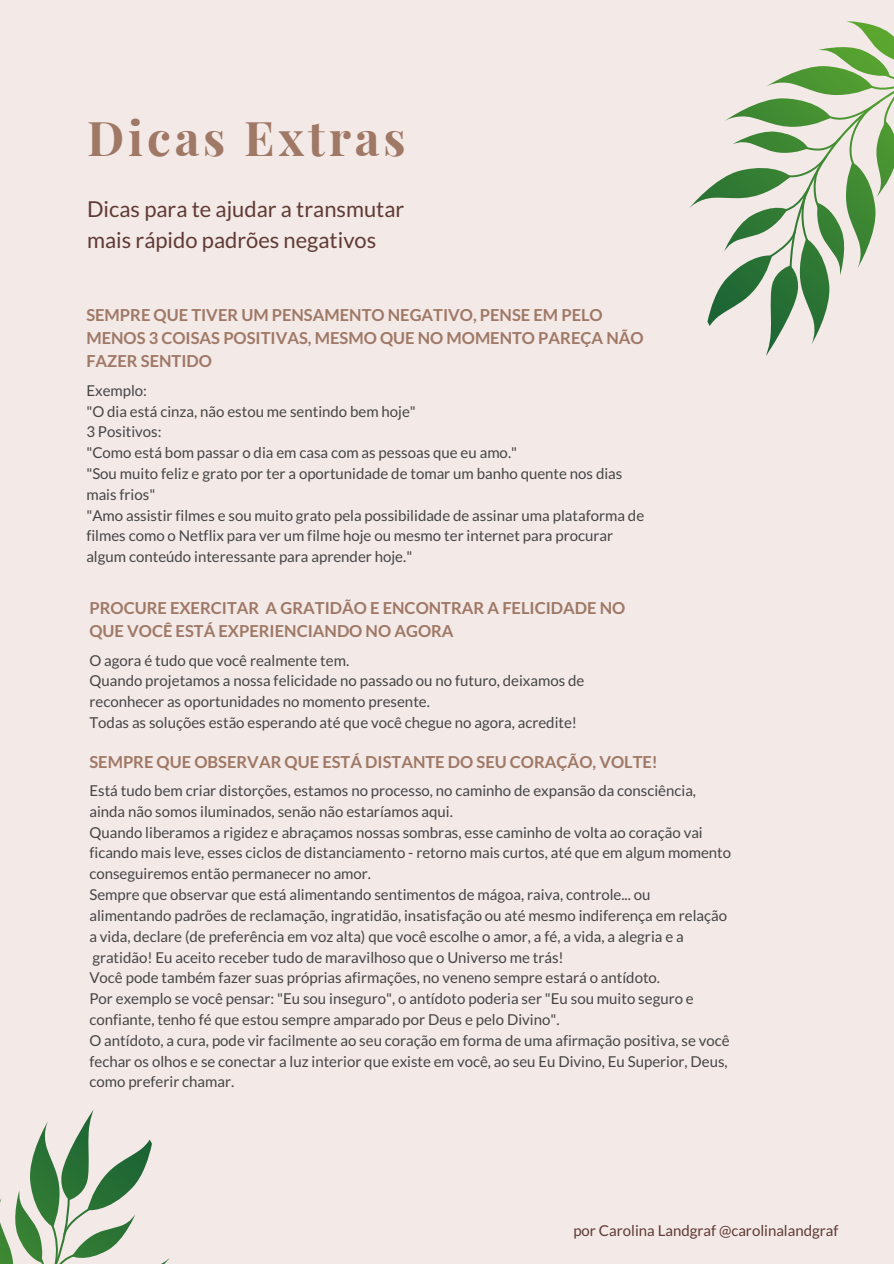
<style>
.page{position:relative;width:894px;height:1264px;background:#fff}
.page>*{position:absolute;margin:0;border:0;box-sizing:border-box;transform-origin:0 0}
.t1{font:700 47.85px "Playfair Display";letter-spacing:.08em;color:#9f7866}
.t2{font:21.9px/30.6px "Lato";color:#5f3a35}
.t3{font:700 16.5px/23px "Lato";color:#9f7866}
.t4{font:15px/20.9px "Lato";color:#454545}
.t5{font:15px "Lato";color:#5f3a35}
</style>
<div class="page">
<div style="left:0;top:0;width:893px;height:1263px;background:#f3e9e7"></div>
<svg style="left:163px;top:1258px;width:7px;height:5px"></svg>
<svg style="left:0;top:1109px;width:152px;height:154px"></svg>
<svg style="left:689px;top:21px;width:204px;height:335px"></svg>
<h1 class="t1" style="left:87px;top:104px;width:320px">Dicas Extras</h1>
<h2 class="t2" style="left:87px;top:193px;width:319px">Dicas para te ajudar a transmutar mais rápido padrões negativos</h2>
<p class="t3" style="left:86px;top:303px;width:558px">SEMPRE QUE TIVER UM PENSAMENTO NEGATIVO, PENSE EM PELO<br>MENOS 3 COISAS POSITIVAS, MESMO QUE NO MOMENTO PAREÇA NÃO<br>FAZER SENTIDO</p>
<p class="t4" style="left:86px;top:379px;width:559px">Exemplo:<br>"O dia está cinza, não estou me sentindo bem hoje"<br>3 Positivos:<br>"Como está bom passar o dia em casa com as pessoas que eu amo."<br>"Sou muito feliz e grato por ter a oportunidade de tomar um banho quente nos dias mais frios"<br>"Amo assistir filmes e sou muito grato pela possibilidade de assinar uma plataforma de filmes como o Netflix para ver um filme hoje ou mesmo ter internet para procurar algum conteúdo interessante para aprender hoje."</p>
<p class="t3" style="left:89px;top:596px;width:537px">PROCURE EXERCITAR A GRATIDÃO E ENCONTRAR A FELICIDADE NO<br>QUE VOCÊ ESTÁ EXPERIENCIANDO NO AGORA</p>
<p class="t4" style="left:89px;top:649px;width:496px">O agora é tudo que você realmente tem.<br>Quando projetamos a nossa felicidade no passado ou no futuro, deixamos de reconhecer as oportunidades no momento presente.<br>Todas as soluções estão esperando até que você chegue no agora, acredite!</p>
<p class="t3" style="left:89px;top:749px;width:569px">SEMPRE QUE OBSERVAR QUE ESTÁ DISTANTE DO SEU CORAÇÃO, VOLTE!</p>
<p class="t4" style="left:89px;top:779px;width:643px">Está tudo bem criar distorções, estamos no processo, no caminho de expansão da consciência, ainda não somos iluminados, senão não estaríamos aqui.<br>Quando liberamos a rigidez e abraçamos nossas sombras, esse caminho de volta ao coração vai ficando mais leve, esses ciclos de distanciamento - retorno mais curtos, até que em algum momento conseguiremos então permanecer no amor.<br>Sempre que observar que está alimentando sentimentos de mágoa, raiva, controle... ou alimentando padrões de reclamação, ingratidão, insatisfação ou até mesmo indiferença em relação a vida, declare (de preferência em voz alta) que você escolhe o amor, a fé, a vida, a alegria e a gratidão! Eu aceito receber tudo de maravilhoso que o Universo me trás!<br>Você pode também fazer suas próprias afirmações, no veneno sempre estará o antídoto.<br>Por exemplo se você pensar: "Eu sou inseguro", o antídoto poderia ser "Eu sou muito seguro e confiante, tenho fé que estou sempre amparado por Deus e pelo Divino".<br>O antídoto, a cura, pode vir facilmente ao seu coração em forma de uma afirmação positiva, se você fechar os olhos e se conectar a luz interior que existe em você, ao seu Eu Divino, Eu Superior, Deus, como preferir chamar.</p>
<p class="t5" style="left:573px;top:1221px;width:266px">por Carolina Landgraf @carolinalandgraf</p>
</div>
